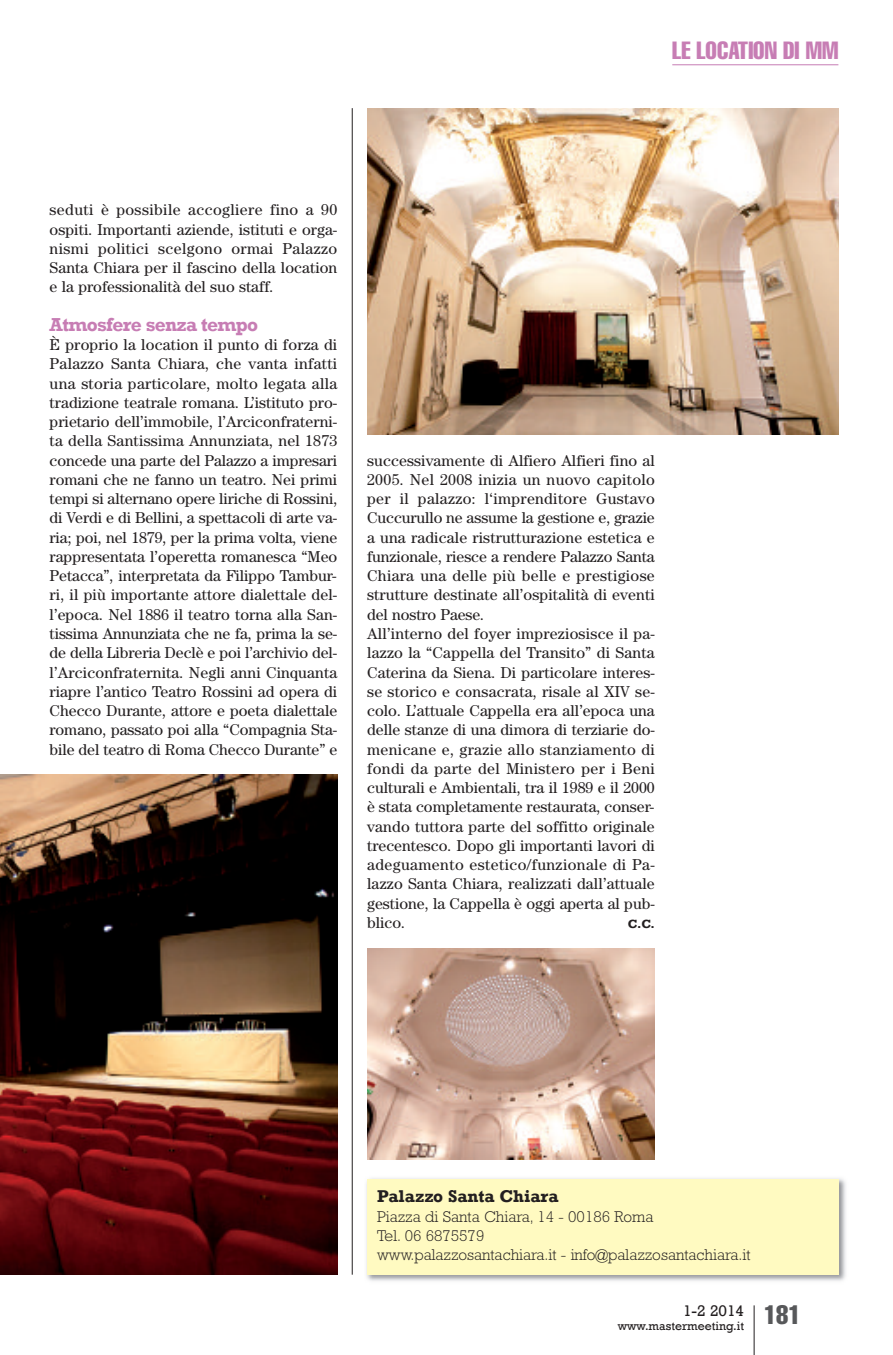
<style>
.page{position:relative;width:893px;height:1355px;background:#fff}
.page>*{position:absolute;margin:0;border:0;box-sizing:border-box;transform-origin:0 0}
.t1{font:extra-condensed 24.5px "Helvetica";color:#c77db4}
.t2{font:700 19.25px "Rockwell";letter-spacing:-.035em;color:#c77db4}
.t3{font:700 17.5px "Rockwell";color:#231f20}
.t4{font:15.75px/19.2px "Century";letter-spacing:.005em;color:#231f20;text-align:justify}
.t5{font:300 15.75px/19.2px "Rockwell";color:#231f20}
.t6{font:15.75px "Rockwell";color:#231f20}
.t7{font:12.25px "Rockwell";color:#231f20}
.t8{font:700 12.25px "Rockwell";color:#231f20}
</style>
<div class="page">
<hr style="left:754px;top:1305px;width:1px;height:49px;background:#231f20">
<hr style="left:672px;top:64px;width:166px;height:1px;background:#c77db4">
<hr style="left:352px;top:108px;width:1px;height:1166px;background:#231f20">
<img style="left:366px;top:1178px;width:480px;height:103px">
<div style="left:367px;top:1178px;width:471px;height:96px;background:#fffac1"></div>
<img style="left:367px;top:948px;width:288px;height:211px">
<img style="left:0;top:774px;width:337px;height:500px">
<img style="left:367px;top:108px;width:471px;height:327px">
<h1 class="t1" style="left:672px;top:42px;width:168px">LE LOCATION DI MM</h1>
<p class="t4" style="left:50px;top:202px;width:289px">seduti è possibile accogliere fino a 90 ospiti. Importanti aziende, istituti e orga&shy;nismi politici scelgono ormai Palazzo Santa Chiara per il fascino della location e la professionalità del suo staff.</p>
<p class="t2" style="left:50px;top:312px;width:210px">Atmosfere senza tempo</p>
<p class="t4" style="left:50px;top:336px;width:289px">È proprio la location il punto di forza di Palazzo Santa Chiara, che vanta infatti una storia particolare, molto legata alla tradizione teatrale romana. L’istituto pro&shy;prietario dell’immobile, l’Arciconfraterni&shy;ta della Santissima Annunziata, nel 1873 concede una parte del Palazzo a impresari romani che ne fanno un teatro. Nei primi tempi si alternano opere liriche di Rossini, di Verdi e di Bellini, a spettacoli di arte va&shy;ria; poi, nel 1879, per la prima volta, viene rappresentata l’operetta romanesca “Meo Petacca”, interpretata da Filippo Tambur&shy;ri, il più importante attore dialettale del&shy;l’epoca. Nel 1886 il teatro torna alla San&shy;tissima Annunziata che ne fa, prima la se&shy;de della Libreria Declè e poi l’archivio del&shy;l’Arciconfraternita. Negli anni Cinquanta riapre l’antico Teatro Rossini ad opera di Checco Durante, attore e poeta dialettale romano, passato poi alla “Compagnia Sta&shy;bile del teatro di Roma Checco Durante” e</p>
<p class="t4" style="left:367px;top:452px;width:289px;text-align:left">successivamente di Alfiero Alfieri fino al 2005. Nel 2008 inizia un nuovo capitolo per il palazzo: l‘imprenditore Gustavo Cuccurullo ne assume la gestione e, grazie a una radicale ristrutturazione estetica e funzionale, riesce a rendere Palazzo Santa Chiara una delle più belle e prestigiose strutture destinate all’ospitalità di eventi del nostro Paese.<br>All’interno del foyer impreziosisce il pa&shy;lazzo la “Cappella del Transito” di Santa Caterina da Siena. Di particolare interes&shy;se storico e consacrata, risale al XIV se&shy;colo. L’attuale Cappella era all’epoca una delle stanze di una dimora di terziarie do&shy;menicane e, grazie allo stanziamento di fondi da parte del Ministero per i Beni culturali e Ambientali, tra il 1989 e il 2000 è stata completamente restaurata, conser&shy;vando tuttora parte del soffitto originale trecentesco. Dopo gli importanti lavori di adeguamento estetico/funzionale di Pa&shy;lazzo Santa Chiara, realizzati dall’attuale gestione, la Cappella è oggi aperta al pub&shy;blico.</p>
<p class="t8" style="left:628px;top:916px;width:28px">C.C.</p>
<p class="t3" style="left:377px;top:1185px;width:183px">Palazzo Santa Chiara</p>
<p class="t5" style="left:377px;top:1208px;width:375px">Piazza di Santa Chiara, 14 - 00186 Roma<br>Tel. 06 6875579<br>www.palazzosantachiara.it - info@palazzosantachiara.it</p>
<p class="t7" style="left:618px;top:1318px;width:184px">www.mastermeeting.it <sup>181</sup></p>
<p class="t6" style="left:683px;top:1300px;width:63px">1-2 2014</p>
</div>
